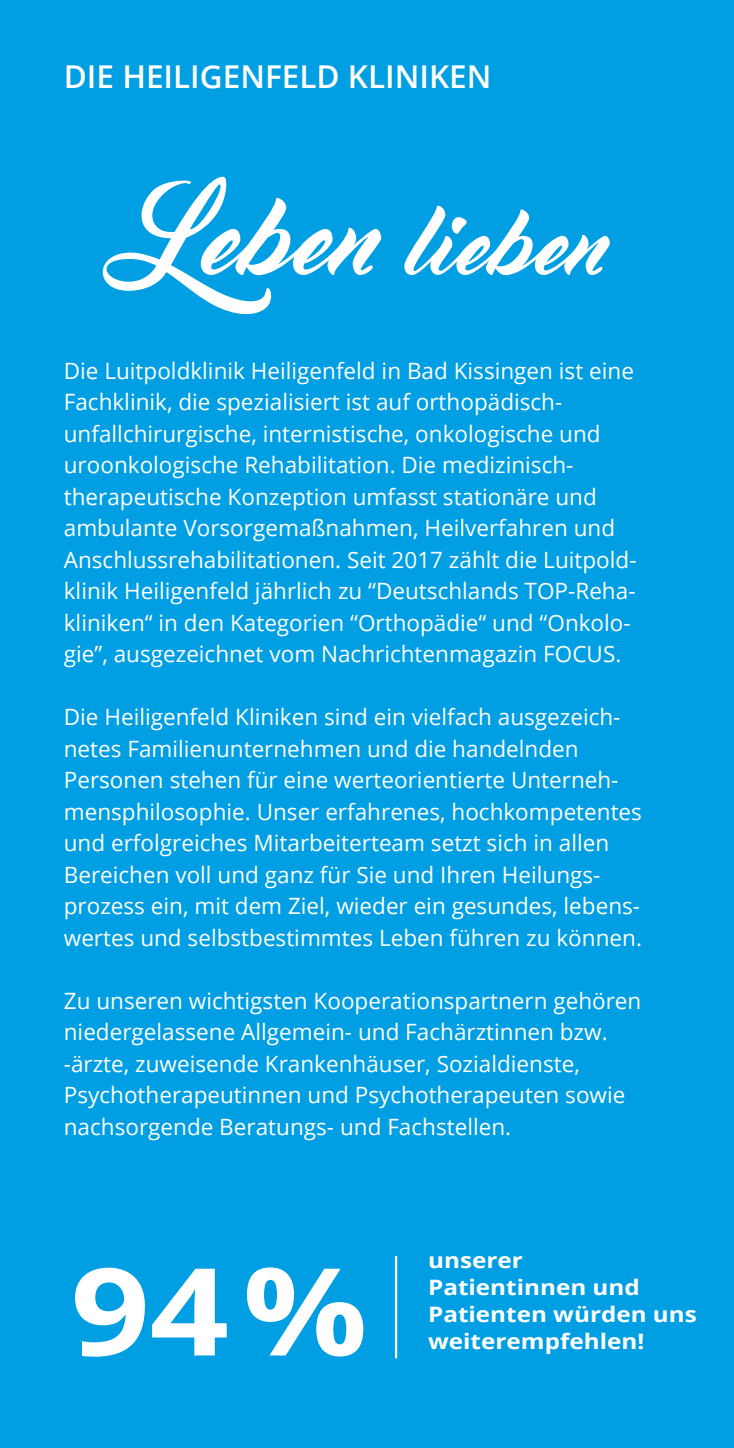
<style>
.page{position:relative;width:734px;height:1448px;background:#fff}
.page>*{position:absolute;margin:0;border:0;box-sizing:border-box;transform-origin:0 0}
.t1{font:700 121.5px "Open Sans";color:#fff;scale:1.14 1}
.t2{font:600 31.5px "Open Sans";color:#fff}
.t3{font:22.5px/31.5px "Open Sans";color:#fff}
.t4{font:700 21.15px/27px "Open Sans";color:#fff;scale:1.14 1}
</style>
<div class="page">
<div style="left:0;top:0;width:733px;height:1448px;background:#009ee3"></div>
<hr style="left:395px;top:1256px;width:2px;height:102px;background:#fff">
<svg style="left:102px;top:177px;width:507px;height:138px"></svg>
<h2 class="t2" style="left:64px;top:55px;width:429px">DIE HEILIGENFELD KLINIKEN</h2>
<p class="t3" style="left:64px;top:354px;width:574px">Die Luitpoldklinik Heiligenfeld in Bad Kissingen ist eine Fachklinik, die spezialisiert ist auf orthopädisch&shy;unfallchirurgische, internistische, onkologische und uroonkologische Rehabilitation. Die medizinisch&shy;therapeutische Konzeption umfasst stationäre und ambulante Vorsorgemaßnahmen, Heilverfahren und Anschlussrehabilitationen. Seit 2017 zählt die Luitpold&shy;klinik Heiligenfeld jährlich zu “Deutschlands TOP-Reha&shy;kliniken“ in den Kategorien “Orthopädie“ und “Onkolo&shy;gie”, ausgezeichnet vom Nachrichtenmagazin FOCUS.</p>
<p class="t3" style="left:64px;top:701px;width:579px">Die Heiligenfeld Kliniken sind ein vielfach ausgezeich&shy;netes Familienunternehmen und die handelnden Personen stehen für eine werteorientierte Unterneh&shy;mensphilosophie. Unser erfahrenes, hochkompetentes und erfolgreiches Mitarbeiterteam setzt sich in allen Bereichen voll und ganz für Sie und Ihren Heilungs&shy;prozess ein, mit dem Ziel, wieder ein gesundes, lebens&shy;wertes und selbstbestimmtes Leben führen zu können.</p>
<p class="t3" style="left:64px;top:984px;width:579px">Zu unseren wichtigsten Kooperationspartnern gehören niedergelassene Allgemein- und Fachärztinnen bzw. -ärzte, zuweisende Krankenhäuser, Sozialdienste, Psychotherapeutinnen und Psychotherapeuten sowie nachsorgende Beratungs- und Fachstellen.</p>
<h1 class="t1" style="left:71px;top:1225px;width:262px">94%</h1>
<p class="t4" style="left:428px;top:1246px;width:237px">unserer<br>Patientinnen und<br>Patienten würden uns weiterempfehlen!</p>
</div>
